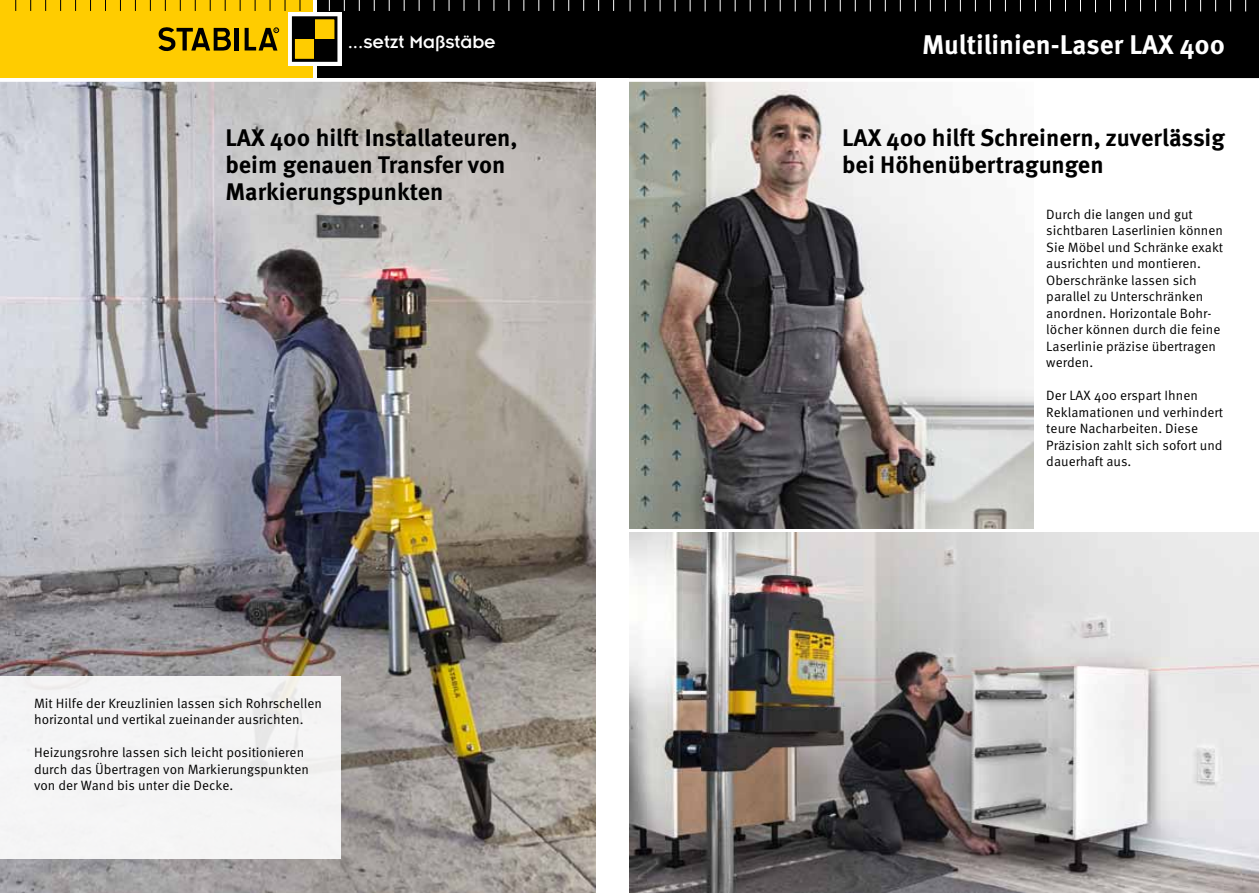
<style>
.page{position:relative;width:1259px;height:893px;background:#fff}
.page>*{position:absolute;margin:0;border:0;box-sizing:border-box;transform-origin:0 0}
.t1{font:700 27px "Meta Pro";color:#fff}
.t2{font:700 24px/27px "Meta Pro";color:#000}
.t3{font:19.5px "Insignia";color:#fff}
.t4{font:13.5px/16.5px "Meta Pro";color:#000}
</style>
<div class="page">
<div style="left:316px;top:0;width:313px;height:78px;background:#000"></div>
<div style="left:0;top:0;width:313px;height:78px;background:#fc0"></div>
<div style="left:288px;top:12px;width:53px;height:54px;background:linear-gradient(to right,#fff,#fff)"></div>
<div style="left:293px;top:39px;width:22px;height:21px;background:#fc0"></div>
<div style="left:315px;top:18px;width:21px;height:21px;background:#fc0"></div>
<div style="left:293px;top:18px;width:22px;height:21px;background:#000"></div>
<div style="left:315px;top:39px;width:21px;height:21px;background:#000"></div>
<div style="left:292px;top:16px;width:45px;height:46px;border:3px solid #000"></div>
<svg style="left:245px;top:28px;width:34px;height:23px"></svg>
<hr style="left:235px;top:28px;width:4px;height:22px;background:#000">
<svg style="left:158px;top:27px;width:73px;height:25px"></svg>
<div style="left:629px;top:0;width:630px;height:78px;background:#000"></div>
<svg style="left:1095px;top:0;width:1px;height:12px"></svg>
<img style="left:0;top:82px;width:595px;height:811px">
<div style="left:0;top:676px;width:340px;height:183px;background:#f5f5f5"></div>
<img style="left:629px;top:82px;width:404px;height:446px">
<img style="left:629px;top:533px;width:630px;height:360px">
<svg style="left:19px;top:78px;width:1240px;height:4px"></svg>
<h3 class="t3" style="left:348px;top:31px;width:150px">...setzt Maßstäbe</h3>
<h1 class="t1" style="left:922px;top:28px;width:304px">Multilinien-Laser LAX 400</h1>
<h2 class="t2" style="left:225px;top:124px;width:294px">LAX 400 hilft Installateuren, beim genauen Transfer von<br>Markierungspunkten</h2>
<p class="t4" style="left:34px;top:695px;width:289px">Mit Hilfe der Kreuzlinien lassen sich Rohrschellen horizontal und vertikal zueinander ausrichten.</p>
<p class="t4" style="left:34px;top:744px;width:277px">Heizungsrohre lassen sich leicht positionieren durch das Übertragen von Markierungspunkten von der Wand bis unter die Decke.</p>
<h2 class="t2" style="left:842px;top:124px;width:385px">LAX 400 hilft Schreinern, zuverlässig bei Höhenübertragungen</h2>
<p class="t4" style="left:1046px;top:206px;width:178px">Durch die langen und gut sichtbaren Laserlinien können<br>Sie Möbel und Schränke exakt ausrichten und montieren.<br>Oberschränke lassen sich parallel zu Unterschränken anordnen. Horizontale Bohr&shy;löcher können durch die feine<br>Laserlinie präzise übertragen werden.</p>
<p class="t4" style="left:1046px;top:387px;width:178px">Der LAX 400 erspart Ihnen<br>Reklamationen und verhindert teure Nacharbeiten. Diese<br>Präzision zahlt sich sofort und dauerhaft aus.</p>
</div>
